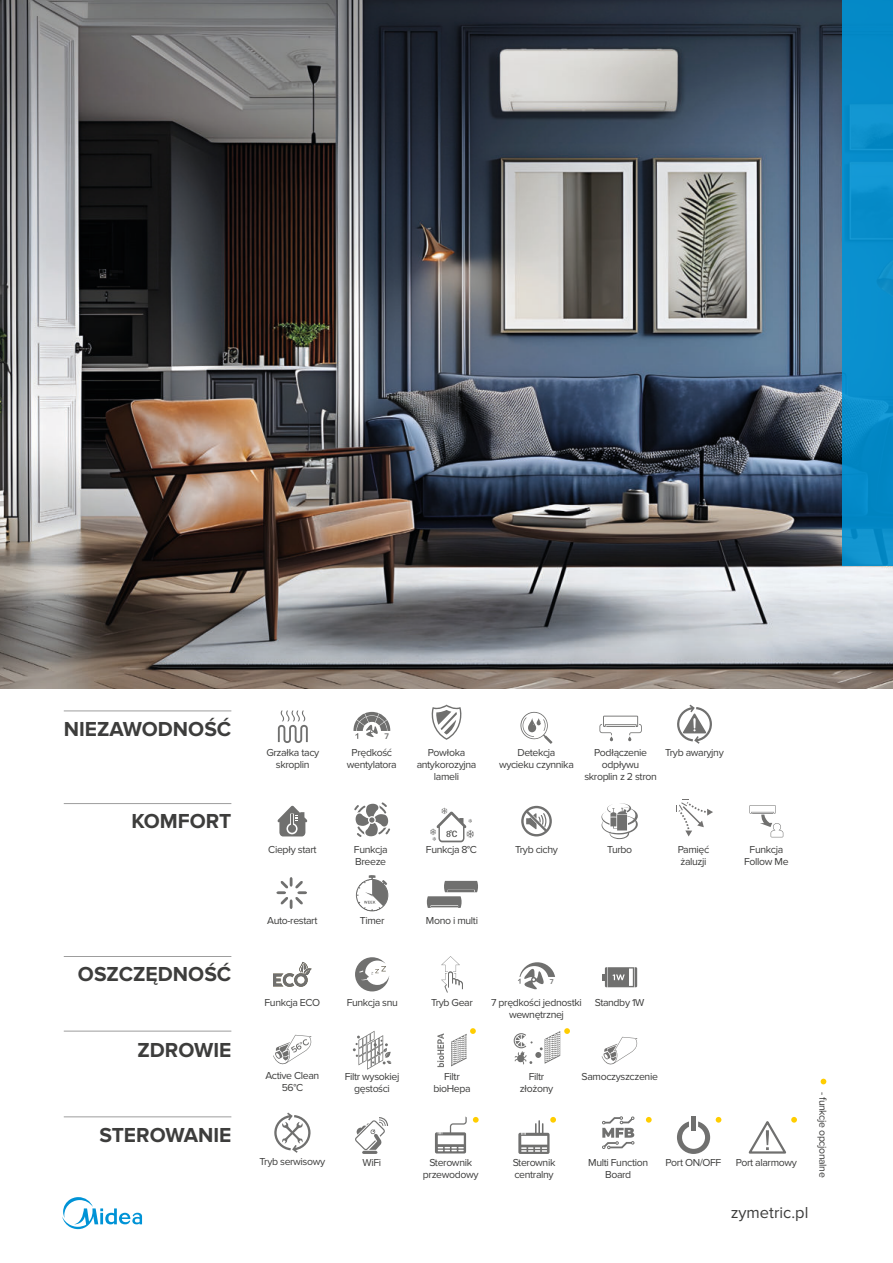
<style>
.page{position:relative;width:893px;height:1263px;background:#fff}
.page>*{position:absolute;margin:0;border:0;box-sizing:border-box;transform-origin:0 0}
.t1{font:700 21px "Proxima Nova";color:#3d3d3c}
.t2{font:16.5px "Proxima Nova";color:#3d3d3c}
.t3{font:10.5px/12px "Proxima Nova";letter-spacing:-.035em;color:#3d3d3c;text-align:center}
.t4{font:600 8.4px "Proxima Nova";color:#70706f}
.t5{font:600 7.2px "Proxima Nova";color:#70706f}
</style>
<div class="page">
<svg style="left:62px;top:1197px;width:80px;height:32px"></svg>
<img style="left:0;top:0;width:893px;height:689px">
<div style="left:842px;top:0;width:51px;height:566px;background:#088dca"></div>
<hr style="left:64px;top:710px;width:167px;height:1px;background:#9d9d9d">
<hr style="left:64px;top:803px;width:167px;height:1px;background:#9d9d9d">
<hr style="left:64px;top:956px;width:167px;height:1px;background:#9d9d9d">
<hr style="left:64px;top:1031px;width:167px;height:1px;background:#9d9d9d">
<hr style="left:64px;top:1116px;width:167px;height:1px;background:#9d9d9d">
<svg style="left:353px;top:712px;width:37px;height:27px"></svg>
<svg style="left:520px;top:711px;width:32px;height:33px"></svg>
<svg style="left:599px;top:716px;width:43px;height:25px"></svg>
<svg style="left:276px;top:877px;width:31px;height:32px"></svg>
<svg style="left:356px;top:875px;width:32px;height:36px"></svg>
<svg style="left:601px;top:803px;width:37px;height:36px"></svg>
<svg style="left:277px;top:806px;width:31px;height:30px"></svg>
<div style="left:288px;top:825px;width:8px;height:8px;background:#70706f;border-radius:50%"></div>
<svg style="left:521px;top:806px;width:31px;height:30px"></svg>
<svg style="left:430px;top:808px;width:44px;height:34px"></svg>
<svg style="left:426px;top:881px;width:52px;height:27px"></svg>
<svg style="left:273px;top:962px;width:39px;height:25px"></svg>
<svg style="left:355px;top:957px;width:34px;height:34px"></svg>
<svg style="left:441px;top:956px;width:22px;height:36px"></svg>
<svg style="left:518px;top:962px;width:37px;height:28px"></svg>
<svg style="left:602px;top:967px;width:35px;height:20px"></svg>
<svg style="left:353px;top:1031px;width:38px;height:39px"></svg>
<svg style="left:749px;top:805px;width:34px;height:32px"></svg>
<svg style="left:821px;top:1079px;width:5px;height:5px"></svg>
<svg style="left:431px;top:705px;width:31px;height:35px"></svg>
<svg style="left:677px;top:705px;width:35px;height:39px"></svg>
<svg style="left:274px;top:1112px;width:37px;height:41px"></svg>
<svg style="left:518px;top:1117px;width:38px;height:37px"></svg>
<svg style="left:435px;top:1116px;width:32px;height:37px"></svg>
<svg style="left:473px;top:1117px;width:6px;height:6px"></svg>
<svg style="left:748px;top:1117px;width:49px;height:37px"></svg>
<svg style="left:677px;top:1121px;width:33px;height:33px"></svg>
<div style="left:691px;top:1116px;width:5px;height:15px;background:#70706f"></div>
<svg style="left:716px;top:1117px;width:5px;height:6px"></svg>
<svg style="left:646px;top:1117px;width:6px;height:6px"></svg>
<svg style="left:602px;top:1116px;width:32px;height:33px"></svg>
<hr style="left:362px;top:1151px;width:15px;height:3px;background:#70706f">
<svg style="left:355px;top:1117px;width:33px;height:33px"></svg>
<svg style="left:354px;top:802px;width:36px;height:35px"></svg>
<svg style="left:273px;top:1035px;width:39px;height:30px"></svg>
<svg style="left:278px;top:710px;width:30px;height:33px"></svg>
<svg style="left:676px;top:799px;width:37px;height:37px"></svg>
<svg style="left:437px;top:1033px;width:7px;height:34px"></svg>
<svg style="left:451px;top:1028px;width:25px;height:38px"></svg>
<svg style="left:513px;top:1028px;width:57px;height:36px"></svg>
<svg style="left:602px;top:1037px;width:36px;height:28px"></svg>
<h1 class="t1" style="left:64px;top:717px;width:169px">NIEZAWODNOŚĆ</h1>
<h1 class="t1" style="left:131px;top:810px;width:101px">KOMFORT</h1>
<h1 class="t1" style="left:78px;top:963px;width:155px">OSZCZĘDNOŚĆ</h1>
<h1 class="t1" style="left:137px;top:1038px;width:95px">ZDROWIE</h1>
<h1 class="t1" style="left:99px;top:1123px;width:133px">STEROWANIE</h1>
<p class="t4" style="left:385px;top:733px;width:6px">7</p>
<p class="t3" style="left:266px;top:746px;width:55px">Grzałka tacy skroplin</p>
<p class="t3" style="left:347px;top:746px;width:51px">Prędkość wentylatora</p>
<p class="t3" style="left:499px;top:746px;width:76px">Detekcja wycieku czynnika</p>
<p class="t3" style="left:584px;top:747px;width:74px">Podłączenie odpływu skroplin z 2 stron</p>
<p class="t3" style="left:417px;top:746px;width:61px">Powłoka antykorozyjna lameli</p>
<p class="t3" style="left:665px;top:747px;width:60px">Tryb awaryjny</p>
<p class="t3" style="left:354px;top:843px;width:35px;text-align:left">Funkcja<br>Breeze</p>
<p class="t3" style="left:268px;top:843px;width:50px">Ciepły start</p>
<p class="t3" style="left:426px;top:843px;width:53px">Funkcja 8°C</p>
<p class="t3" style="left:515px;top:843px;width:44px">Tryb cichy</p>
<p class="t3" style="left:607px;top:843px;width:26px">Turbo</p>
<p class="t3" style="left:267px;top:914px;width:52px">Auto-restart</p>
<p class="t3" style="left:360px;top:914px;width:26px">Timer</p>
<p class="t3" style="left:426px;top:914px;width:54px">Mono i multi</p>
<p class="t3" style="left:678px;top:843px;width:33px;text-align:left">Pamięć żaluzji</p>
<p class="t3" style="left:744px;top:843px;width:46px">Funkcja<br>Follow Me</p>
<p class="t5" style="left:550px;top:978px;width:5px">7</p>
<p class="t3" style="left:491px;top:997px;width:92px">7 prędkości jednostki wewnętrznej</p>
<p class="t3" style="left:265px;top:997px;width:57px">Funkcja ECO</p>
<p class="t3" style="left:347px;top:997px;width:53px">Funkcja snu</p>
<p class="t3" style="left:431px;top:997px;width:43px">Tryb Gear</p>
<p class="t3" style="left:595px;top:997px;width:51px">Standby 1W</p>
<p class="t3" style="left:265px;top:1070px;width:55px">Active Clean<br>56°C</p>
<p class="t3" style="left:582px;top:1070px;width:78px">Samoczyszczenie</p>
<p class="t3" style="left:345px;top:1070px;width:56px">Filtr wysokiej gęstości</p>
<p class="t3" style="left:433px;top:1070px;width:39px">Filtr bioHepa</p>
<p class="t3" style="left:520px;top:1070px;width:35px">Filtr złożony</p>
<p class="t3" style="left:260px;top:1156px;width:67px">Tryb serwisowy</p>
<p class="t3" style="left:513px;top:1156px;width:44px;text-align:left">Sterownik centralny</p>
<p class="t3" style="left:423px;top:1156px;width:57px">Sterownik przewodowy</p>
<p class="t3" style="left:588px;top:1156px;width:61px">Multi Function</p>
<p class="t3" style="left:666px;top:1156px;width:57px">Port ON/OFF</p>
<p class="t3" style="left:736px;top:1156px;width:63px">Port alarmowy</p>
<p class="t3" style="left:363px;top:1156px;width:20px">WiFi</p>
<p class="t3" style="left:605px;top:1168px;width:28px">Board</p>
<p class="t3" style="left:829px;top:1092px;width:87px;rotate:90deg">- funkcje opcjonalne</p>
<h2 class="t2" style="left:731px;top:1205px;width:79px">zymetric.pl</h2>
</div>
